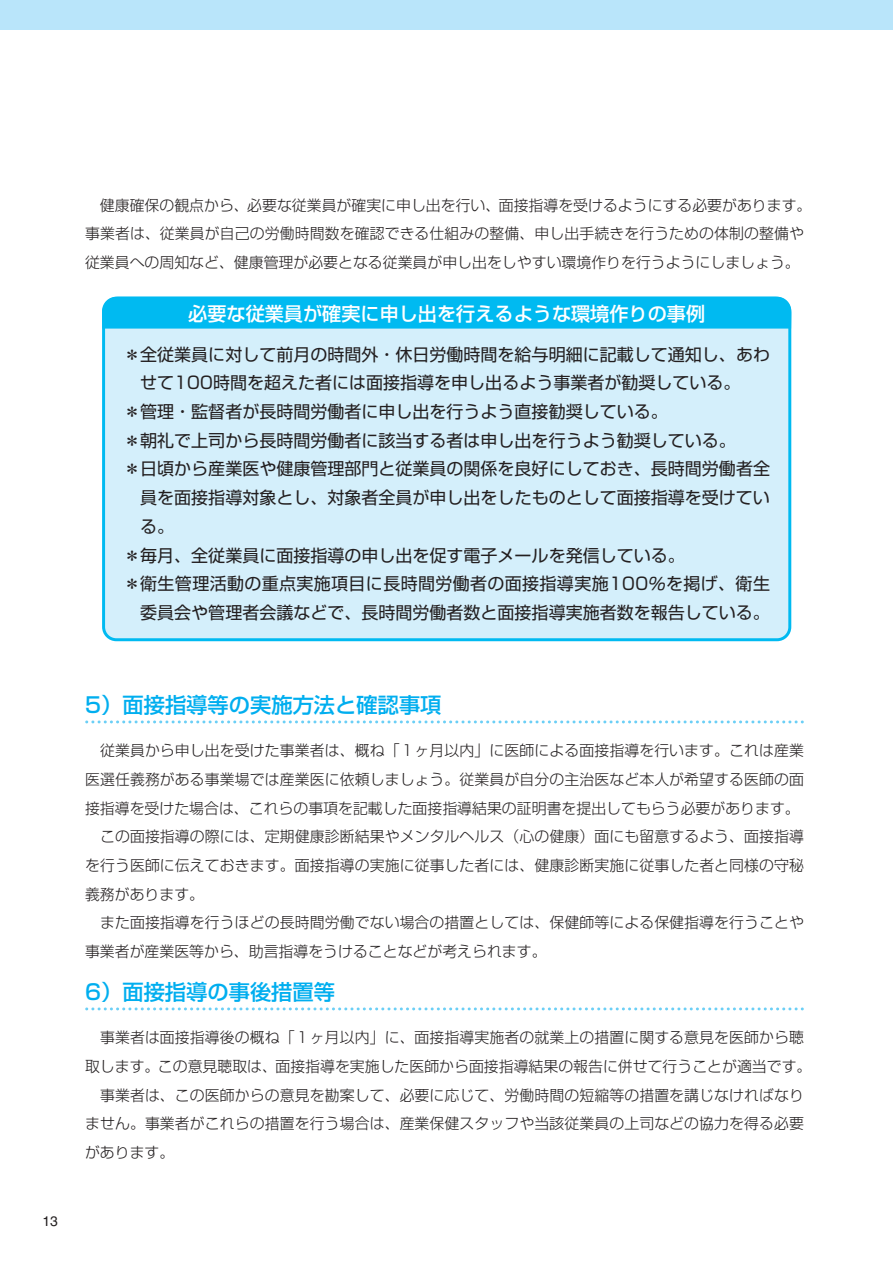
<style>
.page{position:relative;width:893px;height:1262px;background:#fff}
.page>*{position:absolute;margin:0;border:0;box-sizing:border-box;transform-origin:0 0}
.t1{font:500 21.3px "Shin Go";color:#00aeef}
.t2{font:500 19.2px "Shin Go";color:#fff}
.t3{font:16.95px "Shin Go";color:#231f20}
.t4{font:16.95px "Shin Go";letter-spacing:.02em;color:#231f20}
.t5{font:300 14.85px/28.7px "Shin Go";letter-spacing:.005em;color:#231f20}
.t6{font:13.8px "Helvetica";color:#231f20}
</style>
<div class="page">
<svg style="left:87px;top:720px;width:717px;height:3px"></svg>
<svg style="left:87px;top:1007px;width:717px;height:3px"></svg>
<div style="left:0;top:0;width:892px;height:30px;background:#b9e5fa"></div>
<div style="left:104px;top:298px;width:685px;height:341px;background:#d4effb;border-radius:13px"></div>
<div style="left:102px;top:297px;width:689px;height:344px;border:3px solid #00baf1;border-radius:13px"></div>
<svg style="left:102px;top:296px;width:690px;height:34px;background:#0dbdf1"></svg>
<p class="t5" style="left:85px;top:193px;width:728px;text-indent:15px">健康確保の観点から、必要な従業員が確実に申し出を行い、面接指導を受けるようにする必要があります。事業者は、従業員が自己の労働時間数を確認できる仕組みの整備、申し出手続きを行うための体制の整備や従業員への周知など、健康管理が必要となる従業員が申し出をしやすい環境作りを行うようにしましょう。</p>
<p class="t2" style="left:188px;top:306px;width:518px">必要な従業員が確実に申し出を行えるような環境作りの事例</p>
<p class="t3" style="left:123px;top:348px;width:648px">＊全従業員に対して前月の時間外・休日労働時間を給与明細に記載して通知し、あわ</p>
<p class="t3" style="left:140px;top:376px;width:602px">せて100時間を超えた者には面接指導を申し出るよう事業者が勧奨している。</p>
<p class="t3" style="left:123px;top:405px;width:546px">＊管理・監督者が長時間労働者に申し出を行うよう直接勧奨している。</p>
<p class="t3" style="left:123px;top:434px;width:614px">＊朝礼で上司から長時間労働者に該当する者は申し出を行うよう勧奨している。</p>
<p class="t3" style="left:123px;top:462px;width:648px">＊日頃から産業医や健康管理部門と従業員の関係を良好にしておき、長時間労働者全</p>
<p class="t3" style="left:140px;top:491px;width:631px">員を面接指導対象とし、対象者全員が申し出をしたものとして面接指導を受けてい</p>
<p class="t3" style="left:140px;top:520px;width:36px">る。</p>
<p class="t3" style="left:123px;top:549px;width:563px">＊毎月、全従業員に面接指導の申し出を促す電子メールを発信している。</p>
<p class="t4" style="left:123px;top:577px;width:648px">＊衛生管理活動の重点実施項目に長時間労働者の面接指導実施100％を掲げ、衛生</p>
<p class="t3" style="left:140px;top:606px;width:631px">委員会や管理者会議などで、長時間労働者数と面接指導実施者数を報告している。</p>
<p class="t6" style="left:43px;top:1216px;width:17px">13</p>
<h1 class="t1" style="left:85px;top:697px;width:358px">5）面接指導等の実施方法と確認事項</h1>
<p class="t5" style="left:100px;top:738px;width:705px">従業員から申し出を受けた事業者は、概ね「１ヶ月以内」に医師による面接指導を行います。これは産業</p>
<p class="t5" style="left:85px;top:767px;width:720px">医選任義務がある事業場では産業医に依頼しましょう。従業員が自分の主治医など本人が希望する医師の面</p>
<p class="t5" style="left:85px;top:795px;width:716px">接指導を受けた場合は、これらの事項を記載した面接指導結果の証明書を提出してもらう必要があります。</p>
<p class="t5" style="left:100px;top:824px;width:705px">この面接指導の際には、定期健康診断結果やメンタルヘルス（心の健康）面にも留意するよう、面接指導</p>
<p class="t5" style="left:85px;top:853px;width:720px">を行う医師に伝えておきます。面接指導の実施に従事した者には、健康診断実施に従事した者と同様の守秘</p>
<p class="t5" style="left:85px;top:881px;width:121px">義務があります。</p>
<p class="t5" style="left:100px;top:910px;width:705px">また面接指導を行うほどの長時間労働でない場合の措置としては、保健師等による保健指導を行うことや</p>
<p class="t5" style="left:85px;top:939px;width:463px">事業者が産業医等から、助言指導をうけることなどが考えられます。</p>
<h1 class="t1" style="left:85px;top:984px;width:251px">6）面接指導の事後措置等</h1>
<p class="t5" style="left:100px;top:1025px;width:705px">事業者は面接指導後の概ね「１ヶ月以内」に、面接指導実施者の就業上の措置に関する意見を医師から聴</p>
<p class="t5" style="left:85px;top:1054px;width:727px">取します。この意見聴取は、面接指導を実施した医師から面接指導結果の報告に併せて行うことが適当です。</p>
<p class="t5" style="left:100px;top:1082px;width:705px">事業者は、この医師からの意見を勘案して、必要に応じて、労働時間の短縮等の措置を講じなければなり</p>
<p class="t5" style="left:85px;top:1111px;width:720px">ません。事業者がこれらの措置を行う場合は、産業保健スタッフや当該従業員の上司などの協力を得る必要</p>
<p class="t5" style="left:85px;top:1140px;width:91px">があります。</p>
</div>
